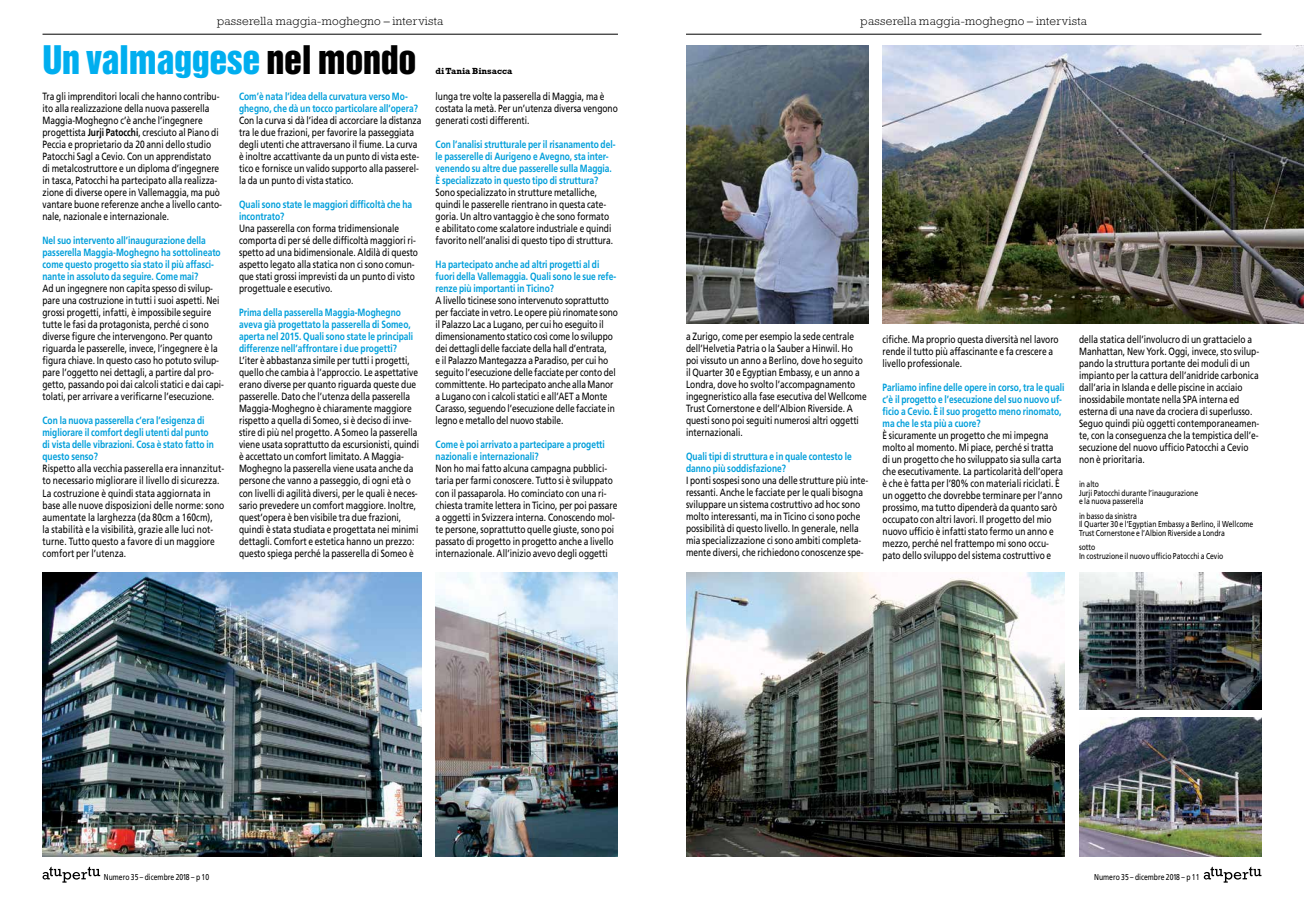
<style>
.page{position:relative;width:1304px;height:908px;background:#fff}
.page>*{position:absolute;margin:0;border:0;box-sizing:border-box;transform-origin:0 0}
.t1{font:36px "Helvetica Inserat LT Std";letter-spacing:-.01em;color:#00aeef}
.t2{font:300 12px "Rockwell Std";letter-spacing:.025em;color:#000}
.t3{font:10.5px/12px "Frutiger LT Std";color:#000;scale:.8 1}
.t4{font:700 10.5px/12px "Frutiger LT Std";color:#009fdb;scale:.8 1}
.t5{font:700 9px "Rockwell Std";color:#000}
.t6{font:8.5px/8.5px "Frutiger LT Std";color:#000;scale:.8 1}
.s1{color:#000}
.s2{font-weight:700}
</style>
<div class="page">
<svg style="left:1204px;top:866px;width:57px;height:16px"></svg>
<hr style="left:43px;top:34px;width:575px;height:1px;background:#000">
<hr style="left:686px;top:34px;width:575px;height:1px;background:#000">
<svg style="left:43px;top:866px;width:57px;height:16px"></svg>
<img style="left:1079px;top:572px;width:182px;height:137px">
<img style="left:1079px;top:717px;width:182px;height:139px">
<img style="left:43px;top:572px;width:378px;height:284px">
<img style="left:686px;top:572px;width:379px;height:284px">
<img style="left:686px;top:45px;width:182px;height:278px">
<img style="left:436px;top:572px;width:182px;height:284px">
<img style="left:883px;top:45px;width:421px;height:278px">
<p class="t2" style="left:217px;top:14px;width:228px">passerella maggia-moghegno – intervista</p>
<p class="t2" style="left:861px;top:14px;width:228px">passerella maggia-moghegno – intervista</p>
<h1 class="t1" style="left:43px;top:38px;width:375px">Un valmaggese <span class="s1">nel mondo</span></h1>
<p class="t3" style="left:43px;top:90px;width:226px">Tra gli imprenditori locali che hanno contribu&shy;ito alla realizzazione della nuova passerella Maggia-Moghegno c’è anche l’ingegnere progettista <span class="s2">Jurji Patocchi</span>, cresciuto al Piano di Peccia e proprietario da 20 anni dello studio Patocchi Sagl a Cevio. Con un apprendistato<br>di metalcostruttore e un diploma d’ingegnere in tasca, Patocchi ha partecipato alla realizza&shy;zione di diverse opere in Vallemaggia, ma può vantare buone referenze anche a livello canto&shy;nale, nazionale e internazionale.</p>
<p class="t4" style="left:43px;top:234px;width:224px">Nel suo intervento all’inaugurazione della passerella Maggia-Moghegno ha sottolineato come questo progetto sia stato il più affasci&shy;nante in assoluto da seguire. Come mai?</p>
<p class="t3" style="left:43px;top:282px;width:228px">Ad un ingegnere non capita spesso di svilup&shy;pare una costruzione in tutti i suoi aspetti. Nei grossi progetti, infatti, è impossibile seguire tutte le fasi da protagonista, perché ci sono diverse figure che intervengono. Per quanto riguarda le passerelle, invece, l’ingegnere è la figura chiave. In questo caso ho potuto svilup&shy;pare l’oggetto nei dettagli, a partire dal pro&shy;getto, passando poi dai calcoli statici e dai capi&shy;tolati, per arrivare a verificarne l’esecuzione.</p>
<p class="t4" style="left:43px;top:414px;width:216px">Con la nuova passerella c’era l’esigenza di migliorare il comfort degli utenti dal punto di vista delle vibrazioni. Cosa è stato fatto in questo senso?</p>
<p class="t3" style="left:43px;top:462px;width:229px">Rispetto alla vecchia passerella era innanzitut&shy;to necessario migliorare il livello di sicurezza.<br>La costruzione è quindi stata aggiornata in base alle nuove disposizioni delle norme: sono aumentate la larghezza (da 80cm a 160cm),<br>la stabilità e la visibilità, grazie alle luci not&shy;turne. Tutto questo a favore di un maggiore comfort per l’utenza.</p>
<p class="t4" style="left:239px;top:90px;width:225px">Com’è nata l’idea della curvatura verso Mo&shy;ghegno, che dà un tocco particolare all’opera?</p>
<p class="t3" style="left:239px;top:114px;width:229px">Con la curva si dà l’idea di accorciare la distanza tra le due frazioni, per favorire la passeggiata degli utenti che attraversano il fiume. La curva è inoltre accattivante da un punto di vista este&shy;tico e fornisce un valido supporto alla passerel&shy;la da un punto di vista statico.</p>
<p class="t4" style="left:239px;top:198px;width:218px">Quali sono state le maggiori difficoltà che ha incontrato?</p>
<p class="t3" style="left:239px;top:222px;width:225px">Una passerella con forma tridimensionale comporta di per sé delle difficoltà maggiori ri&shy;spetto ad una bidimensionale. Aldilà di questo aspetto legato alla statica non ci sono comun&shy;que stati grossi imprevisti da un punto di visto progettuale e esecutivo.</p>
<p class="t4" style="left:239px;top:306px;width:219px">Prima della passerella Maggia-Moghegno aveva già progettato la passerella di Someo, aperta nel 2015. Quali sono state le principali differenze nell’affrontare i due progetti?</p>
<p class="t3" style="left:239px;top:354px;width:227px">L’iter è abbastanza simile per tutti i progetti, quello che cambia à l’approccio. Le aspettative erano diverse per quanto riguarda queste due passerelle. Dato che l’utenza della passerella Maggia-Moghegno è chiaramente maggiore rispetto a quella di Someo, si è deciso di inve&shy;stire di più nel progetto. A Someo la passerella viene usata soprattutto da escursionisti, quindi è accettato un comfort limitato. A Maggia-Moghegno la passerella viene usata anche da persone che vanno a passeggio, di ogni età o con livelli di agilità diversi, per le quali è neces&shy;sario prevedere un comfort maggiore. Inoltre, quest’opera è ben visibile tra due frazioni, quindi è stata studiata e progettata nei minimi dettagli. Comfort e estetica hanno un prezzo: questo spiega perché la passerella di Someo è</p>
<p class="t5" style="left:436px;top:66px;width:78px">di Tania Binsacca</p>
<p class="t3" style="left:436px;top:90px;width:229px">lunga tre volte la passerella di Maggia, ma è costata la metà. Per un’utenza diversa vengono generati costi differenti.</p>
<p class="t4" style="left:436px;top:138px;width:226px">Con l’analisi strutturale per il risanamento del&shy;le passerelle di Aurigeno e Avegno, sta inter&shy;venendo su altre due passerelle sulla Maggia.<br>È specializzato in questo tipo di struttura?</p>
<p class="t3" style="left:436px;top:186px;width:224px">Sono specializzato in strutture metalliche, quindi le passerelle rientrano in questa cate&shy;goria. Un altro vantaggio è che sono formato e abilitato come scalatore industriale e quindi favorito nell’analisi di questo tipo di struttura.</p>
<p class="t4" style="left:436px;top:258px;width:227px">Ha partecipato anche ad altri progetti al di fuori della Vallemaggia. Quali sono le sue refe&shy;renze più importanti in Ticino?</p>
<p class="t3" style="left:436px;top:294px;width:229px">A livello ticinese sono intervenuto soprattutto per facciate in vetro. Le opere più rinomate sono il Palazzo Lac a Lugano, per cui ho eseguito il dimensionamento statico così come lo sviluppo dei dettagli delle facciate della hall d’entrata,<br>e il Palazzo Mantegazza a Paradiso, per cui ho seguito l’esecuzione delle facciate per conto del committente. Ho partecipato anche alla Manor a Lugano con i calcoli statici e all’AET a Monte Carasso, seguendo l’esecuzione delle facciate in legno e metallo del nuovo stabile.</p>
<p class="t4" style="left:436px;top:438px;width:213px">Come è poi arrivato a partecipare a progetti nazionali e internazionali?</p>
<p class="t3" style="left:436px;top:462px;width:229px">Non ho mai fatto alcuna campagna pubblici&shy;taria per farmi conoscere. Tutto si è sviluppato con il passaparola. Ho cominciato con una ri&shy;chiesta tramite lettera in Ticino, per poi passare a oggetti in Svizzera interna. Conoscendo mol&shy;te persone, soprattutto quelle giuste, sono poi passato di progetto in progetto anche a livello internazionale. All’inizio avevo degli oggetti</p>
<p class="t3" style="left:686px;top:330px;width:227px">a Zurigo, come per esempio la sede centrale dell’Helvetia Patria o la Sauber a Hinwil. Ho poi vissuto un anno a Berlino, dove ho seguito il Quarter 30 e Egyptian Embassy, e un anno a Londra, dove ho svolto l’accompagnamento ingegneristico alla fase esecutiva del Wellcome Trust Cornerstone e dell’Albion Riverside. A questi sono poi seguiti numerosi altri oggetti internazionali.</p>
<p class="t4" style="left:686px;top:450px;width:209px">Quali tipi di struttura e in quale contesto le danno più soddisfazione?</p>
<p class="t3" style="left:686px;top:474px;width:229px">I ponti sospesi sono una delle strutture più inte&shy;ressanti. Anche le facciate per le quali bisogna sviluppare un sistema costruttivo ad hoc sono molto interessanti, ma in Ticino ci sono poche possibilità di questo livello. In generale, nella mia specializzazione ci sono ambiti completa&shy;mente diversi, che richiedono conoscenze spe-</p>
<p class="t3" style="left:883px;top:333px;width:222px">cifiche. Ma proprio questa diversità nel lavoro rende il tutto più affascinante e fa crescere a livello professionale.</p>
<p class="t4" style="left:883px;top:381px;width:229px">Parliamo infine delle opere in corso, tra le quali c’è il progetto e l’esecuzione del suo nuovo uf&shy;ficio a Cevio. È il suo progetto meno rinomato, ma che le sta più a cuore?</p>
<p class="t3" style="left:883px;top:429px;width:227px">È sicuramente un progetto che mi impegna molto al momento. Mi piace, perché si tratta di un progetto che ho sviluppato sia sulla carta che esecutivamente. La particolarità dell’opera è che è fatta per l’80% con materiali riciclati. È un oggetto che dovrebbe terminare per l’anno prossimo, ma tutto dipenderà da quanto sarò occupato con altri lavori. Il progetto del mio nuovo ufficio è infatti stato fermo un anno e mezzo, perché nel frattempo mi sono occu&shy;pato dello sviluppo del sistema costruttivo e</p>
<p class="t3" style="left:1079px;top:333px;width:227px">della statica dell’involucro di un grattacielo a Manhattan, New York. Oggi, invece, sto svilup&shy;pando la struttura portante dei moduli di un impianto per la cattura dell’anidride carbonica dall’aria in Islanda e delle piscine in acciaio inossidabile montate nella SPA interna ed esterna di una nave da crociera di superlusso.<br>Seguo quindi più oggetti contemporaneamen&shy;te, con la conseguenza che la tempistica dell’e&shy;secuzione del nuovo ufficio Patocchi a Cevio non è prioritaria.</p>
<p class="t6" style="left:1079px;top:480px;width:150px">in alto<br>Jurji Patocchi durante l’inaugurazione e la nuova passerella</p>
<p class="t6" style="left:1079px;top:511px;width:219px">in basso da sinistra<br>Il Quarter 30 e l’Egyptian Embassy a Berlino, il Wellcome<br>Trust Cornerstone e l’Albion Riverside a Londra</p>
<p class="t6" style="left:1079px;top:543px;width:182px">sotto<br>In costruzione il nuovo ufficio Patocchi a Cevio</p>
<p class="t6" style="left:104px;top:872px;width:133px">Numero 35 – dicembre 2018 – p 10</p>
<p class="t6" style="left:1094px;top:872px;width:133px">Numero 35 – dicembre 2018 – p 11</p>
</div>
